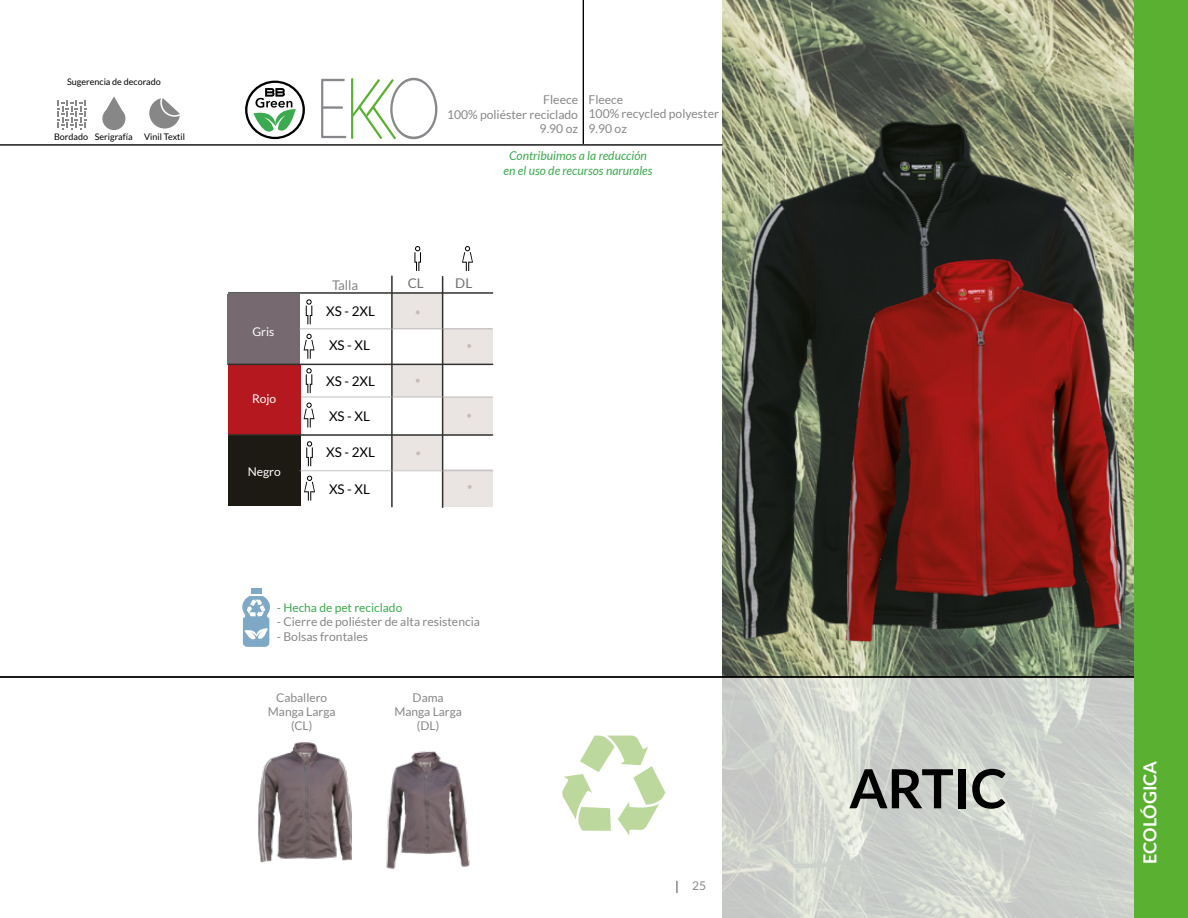
<style>
.page{position:relative;width:1188px;height:918px;background:#fff}
.page>*{position:absolute;margin:0;border:0;box-sizing:border-box;transform-origin:0 0}
.t1{font:700 54px "Lato";color:#000}
.t2{font:700 18px "Lato";color:#fff}
.t3{font:13.35px "Lato";color:#000}
.t4{font:13.35px "Lato";letter-spacing:-.005em;color:#878787}
.t5{font:13.35px "Lato";color:#707070}
.t6{font:12.15px/14.5px "Lato";color:#878787;text-align:right}
.t7{font:italic 12.15px/14.5px "Lato";color:#3caa4e;text-align:center}
.t8{font:12px/14.4px "Lato";color:#878787;text-align:center}
.t9{font:12px "Lato";color:#3caa4e}
.t10{font:12px "Lato";color:#fff}
.t11{font:9px "Lato";color:#000}
</style>
<div class="page">
<svg style="left:676px;top:881px;width:2px;height:12px"></svg>
<img style="left:723px;top:0;width:412px;height:676px">
<svg style="left:723px;top:678px;width:412px;height:240px;background:#d0d3cd"></svg>
<img style="left:722px;top:116px;width:413px;height:527px">
<img style="left:807px;top:199px;width:315px;height:452px">
<hr style="left:0;top:144px;width:722px;height:2px;background:#000">
<hr style="left:0;top:676px;width:1188px;height:2px;background:#000">
<img style="left:258px;top:742px;width:94px;height:120px">
<img style="left:386px;top:751px;width:84px;height:118px">
<div style="left:228px;top:435px;width:73px;height:71px;background:#1c1a12"></div>
<div style="left:228px;top:364px;width:73px;height:71px;background:#b5181e"></div>
<div style="left:228px;top:294px;width:72px;height:70px;background:#76696f"></div>
<div style="left:443px;top:328px;width:50px;height:36px;background:#eae5e3"></div>
<div style="left:392px;top:294px;width:50px;height:35px;background:#eae5e3"></div>
<svg style="left:416px;top:310px;width:4px;height:4px"></svg>
<svg style="left:467px;top:344px;width:4px;height:4px"></svg>
<div style="left:443px;top:470px;width:50px;height:37px;background:#eae5e3"></div>
<div style="left:392px;top:435px;width:50px;height:35px;background:#eae5e3"></div>
<svg style="left:416px;top:451px;width:4px;height:4px"></svg>
<svg style="left:468px;top:485px;width:4px;height:4px"></svg>
<div style="left:443px;top:398px;width:50px;height:37px;background:#eae5e3"></div>
<div style="left:392px;top:365px;width:50px;height:31px;background:#eae5e3"></div>
<svg style="left:416px;top:379px;width:4px;height:4px"></svg>
<svg style="left:467px;top:414px;width:4px;height:4px"></svg>
<hr style="left:229px;top:292px;width:264px;height:2px;background:#2e2e2b">
<svg style="left:414px;top:246px;width:7px;height:25px"></svg>
<svg style="left:462px;top:246px;width:11px;height:25px"></svg>
<svg style="left:306px;top:299px;width:6px;height:25px"></svg>
<svg style="left:304px;top:334px;width:11px;height:25px"></svg>
<hr style="left:229px;top:364px;width:264px;height:1px;background:#2e2e2b">
<hr style="left:229px;top:434px;width:264px;height:2px;background:#2e2e2b">
<svg style="left:306px;top:368px;width:6px;height:25px"></svg>
<svg style="left:304px;top:403px;width:11px;height:25px"></svg>
<hr style="left:391px;top:276px;width:2px;height:231px;background:#2e2e2b">
<hr style="left:442px;top:277px;width:1px;height:230px;background:#2e2e2b">
<hr style="left:300px;top:328px;width:192px;height:2px;background:#ada6ab">
<hr style="left:301px;top:396px;width:192px;height:2px;background:#ada6ab">
<svg style="left:306px;top:441px;width:7px;height:25px"></svg>
<svg style="left:304px;top:476px;width:11px;height:25px"></svg>
<hr style="left:300px;top:470px;width:193px;height:1px;background:#ada6ab">
<svg style="left:562px;top:736px;width:103px;height:100px"></svg>
<svg style="left:245px;top:81px;width:60px;height:58px"></svg>
<svg style="left:321px;top:78px;width:116px;height:61px"></svg>
<hr style="left:583px;top:0;width:1px;height:144px;background:#000">
<svg style="left:57px;top:100px;width:29px;height:30px"></svg>
<svg style="left:102px;top:96px;width:23px;height:34px"></svg>
<svg style="left:149px;top:98px;width:31px;height:31px"></svg>
<div style="left:1135px;top:0;width:53px;height:918px;background:#5ab031"></div>
<div style="left:251px;top:588px;width:10px;height:6px;background:#7da9c7"></div>
<svg style="left:242px;top:596px;width:28px;height:51px"></svg>
<p class="t11" style="left:67px;top:77px;width:95px">Sugerencia de decorado</p>
<p class="t11" style="left:54px;top:132px;width:80px">Bordado Serigrafía</p>
<p class="t11" style="left:144px;top:132px;width:43px;rotate:-1deg">Vinil Textil</p>
<p class="t6" style="left:447px;top:92px;width:133px">Fleece<br>100% poliéster reciclado<br>9.90 oz</p>
<p class="t6" style="left:589px;top:92px;width:132px;text-align:left">Fleece<br>100% recycled polyester<br>9.90 oz</p>
<p class="t10" style="left:252px;top:325px;width:23px">Gris</p>
<p class="t10" style="left:252px;top:392px;width:26px">Rojo</p>
<p class="t10" style="left:248px;top:465px;width:34px">Negro</p>
<p class="t7" style="left:504px;top:149px;width:151px">Contribuimos a la reducción en el uso de recursos narurales</p>
<p class="t4" style="left:332px;top:278px;width:28px">Talla</p>
<p class="t3" style="left:326px;top:303px;width:50px">XS - 2XL</p>
<p class="t3" style="left:329px;top:338px;width:42px">XS - XL</p>
<p class="t3" style="left:326px;top:373px;width:50px">XS - 2XL</p>
<p class="t3" style="left:329px;top:408px;width:42px">XS - XL</p>
<p class="t3" style="left:326px;top:445px;width:50px">XS - 2XL</p>
<p class="t3" style="left:329px;top:482px;width:42px">XS - XL</p>
<p class="t5" style="left:408px;top:276px;width:18px">CL</p>
<p class="t5" style="left:455px;top:276px;width:18px">DL</p>
<p class="t9" style="left:277px;top:600px;width:127px">- Hecha de pet reciclado</p>
<p class="t6" style="left:277px;top:614px;width:205px">- Cierre de poliéster de alta resistencia</p>
<p class="t6" style="left:277px;top:629px;width:93px">- Bolsas frontales</p>
<p class="t8" style="left:268px;top:690px;width:69px">Caballero<br>Manga Larga (CL)</p>
<p class="t8" style="left:394px;top:690px;width:69px">Dama<br>Manga Larga (DL)</p>
<p class="t8" style="left:692px;top:879px;width:15px">25</p>
<h1 class="t1" style="left:849px;top:758px;width:159px">ARTIC</h1>
<h2 class="t2" style="left:1140px;top:864px;width:105px;rotate:-90deg">ECOLÓGICA</h2>
</div>
